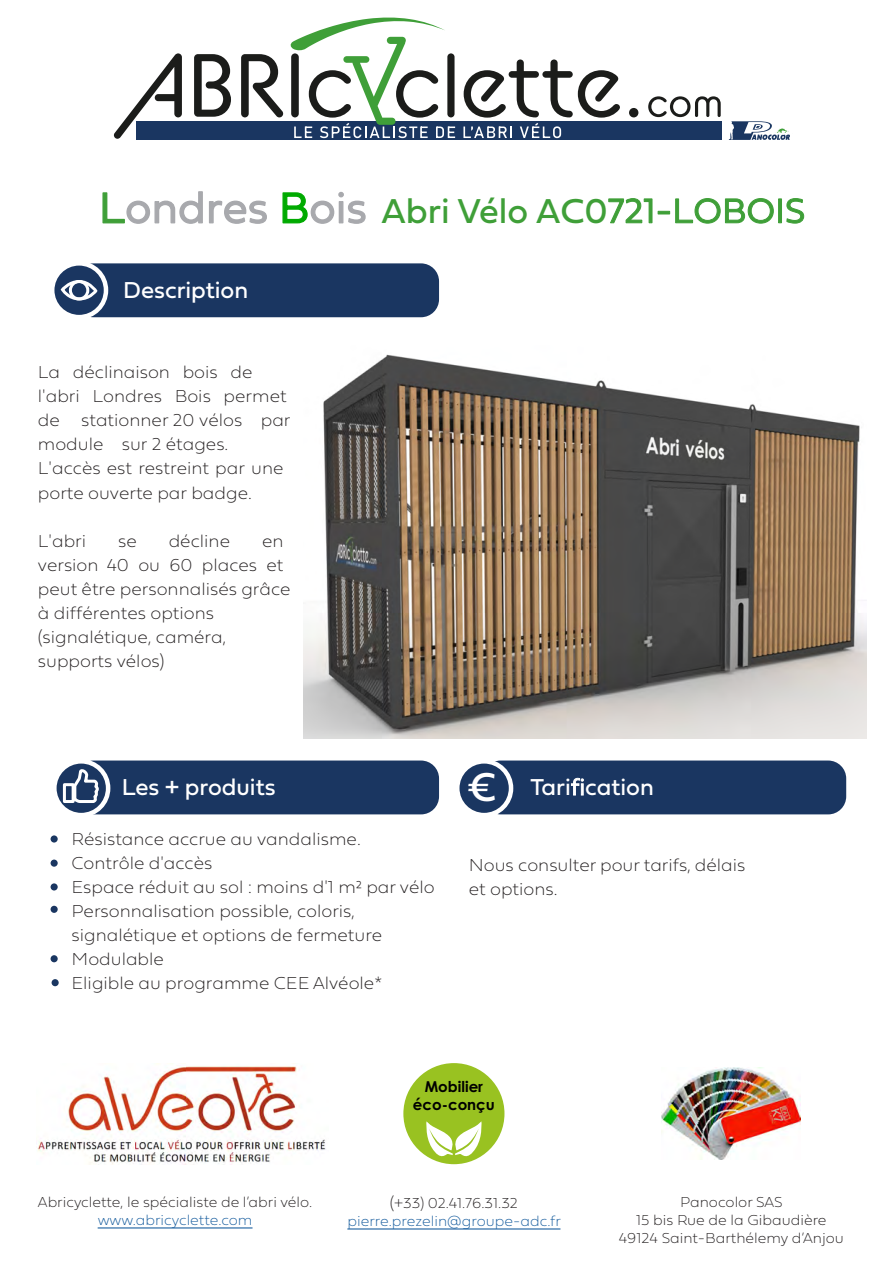
<style>
.page{position:relative;width:893px;height:1263px;background:#fff}
.page>*{position:absolute;margin:0;border:0;box-sizing:border-box;transform-origin:0 0}
.t1{font:36px "Fieldwork Geo Regular";color:#3f9f38}
.t2{font:24px "Fieldwork Geo Regular";color:#fff}
.t3{font:18px/24px "Fieldwork Geo Hair";color:#231f20}
.t4{font:15px/18px "Fieldwork Geo Hair";color:#231f20;text-align:center}
.t5{font:15px/18px "Fieldwork Geo Hair";color:#175d9e;text-align:center}
.t6{font:700 15px/18px "Century Gothic Pro";color:#000;text-align:center}
.s1{font-family:"Fieldwork Geo Light";font-size:45px}
.s2{font-family:"Fieldwork Geo Light";font-size:45px;color:#a8a9ad}
.s3{font-family:"Fieldwork Geo Light";font-size:45px;color:#0a0}
.s4{font-family:"Fieldwork Geo Light"}
.s5{font-size:42px}
.s6{font-size:16.5px;color:#231f20}
.s7{color:#231f20}
</style>
<div class="page">
<img style="left:37px;top:1063px;width:289px;height:101px">
<div style="left:403px;top:1063px;width:101px;height:101px;background:#99c221;border-radius:50%"></div>
<svg style="left:425px;top:1121px;width:58px;height:41px"></svg>
<img style="left:662px;top:1068px;width:139px;height:91px">
<hr style="left:98px;top:1227px;width:155px;height:1px;background:#175d9e">
<hr style="left:347px;top:1228px;width:213px;height:1px;background:#175d9e">
<div style="left:137px;top:121px;width:585px;height:19px;background:#1a3661"></div>
<svg style="left:729px;top:121px;width:61px;height:19px"></svg>
<svg style="left:114px;top:53px;width:68px;height:86px"></svg>
<svg style="left:194px;top:54px;width:37px;height:63px"></svg>
<svg style="left:241px;top:54px;width:42px;height:63px"></svg>
<div style="left:629px;top:108px;width:9px;height:9px;background:#1b1c1a;border-radius:50%"></div>
<svg style="left:648px;top:96px;width:73px;height:21px"></svg>
<svg style="left:463px;top:59px;width:157px;height:79px"></svg>
<svg style="left:290px;top:17px;width:165px;height:121px"></svg>
<div style="left:483px;top:760px;width:363px;height:54px;background:#1a3661;border-radius:18px"></div>
<div style="left:457px;top:761px;width:54px;height:54px;background:#1a3661;border-radius:50%"></div>
<div style="left:455px;top:759px;width:58px;height:58px;border:4px solid #fff;border-radius:50%"></div>
<div style="left:75px;top:760px;width:364px;height:54px;background:#1a3661;border-radius:18px"></div>
<svg style="left:54px;top:761px;width:54px;height:54px"></svg>
<div style="left:52px;top:759px;width:58px;height:58px;border:4px solid #fff;border-radius:50%"></div>
<div style="left:63px;top:783px;width:12px;height:20px;border:3px solid #fff"></div>
<svg style="left:72px;top:768px;width:28px;height:36px"></svg>
<div style="left:75px;top:263px;width:364px;height:54px;background:#1a3661;border-radius:18px"></div>
<svg style="left:52px;top:263px;width:54px;height:54px"></svg>
<div style="left:50px;top:261px;width:58px;height:58px;border:4px solid #fff;border-radius:50%"></div>
<div style="left:69px;top:280px;width:20px;height:20px;border:3px solid #fff;border-radius:50%"></div>
<div style="left:61px;top:280px;width:36px;height:20px;border:3px solid #fff;border-radius:50%"></div>
<div style="left:51px;top:835px;width:7px;height:7px;background:#1a3661;border-radius:50%"></div>
<div style="left:51px;top:859px;width:7px;height:8px;background:#1a3661;border-radius:50%"></div>
<div style="left:51px;top:883px;width:7px;height:7px;background:#1a3661;border-radius:50%"></div>
<div style="left:51px;top:906px;width:7px;height:7px;background:#1a3661;border-radius:50%"></div>
<div style="left:51px;top:955px;width:7px;height:7px;background:#1a3661;border-radius:50%"></div>
<div style="left:52px;top:979px;width:7px;height:7px;background:#1a3661;border-radius:50%"></div>
<img style="left:304px;top:354px;width:562px;height:384px">
<p class="t1" style="left:99px;top:182px;width:708px"><span class="s1">L</span><span class="s2">ondres</span> <span class="s3">B</span><span class="s2">ois</span> Abri Vélo AC0<span class="s4">721-LOBOIS</span></p>
<p class="t2" style="left:123px;top:271px;width:127px">Description</p>
<p class="t3" style="left:38px;top:359px;width:254px">La déclinaison bois de l'abri Londres Bois permet de stationner 20 vélos par module sur 2 étages.<br>L'accès est restreint par une porte ouverte par badge.</p>
<p class="t3" style="left:38px;top:528px;width:50px">L'abri</p>
<p class="t3" style="left:118px;top:528px;width:20px">se</p>
<p class="t3" style="left:169px;top:528px;width:63px">décline</p>
<p class="t3" style="left:38px;top:528px;width:254px;text-indent:224px">en version 40 ou 60 places et peut être personnalisés grâce à différentes options (signalétique, caméra, supports vélos)</p>
<p class="t2" style="left:122px;top:768px;width:155px">Les + produits</p>
<p class="t3" style="left:72px;top:826px;width:365px">Résistance accrue au vandalisme.<br>Contrôle d'accès<br>Espace réduit au sol : moins d'1 m² par vélo<br>Personnalisation possible, coloris, signalétique et options de fermeture<br>Modulable<br>Eligible au programme CEE Alvéole*</p>
<p class="t2" style="left:467px;top:768px;width:188px"><span class="s5">€</span> Tari<span class="s4">fi</span>cation</p>
<p class="t3" style="left:469px;top:852px;width:278px">Nous consulter pour tarifs, délais et options.</p>
<p class="t4" style="left:38px;top:1192px;width:276px">Abricyclette, le spécialiste de l’abri vélo.</p>
<p class="t5" style="left:98px;top:1210px;width:156px">www.abricyclette.com</p>
<p class="t6" style="left:413px;top:1078px;width:84px">Mobilier éco-conçu</p>
<p class="t5" style="left:347px;top:1193px;width:215px"><span class="s6">(</span><span class="s7">+33) 02.41.76.31.32 </span>pierre.prezelin@groupe-adc.fr</p>
<p class="t4" style="left:619px;top:1192px;width:227px">Panocolor SAS<br>15 bis Rue de la Gibaudière<br>49124 Saint-Barthélemy d’Anjou</p>
</div>
